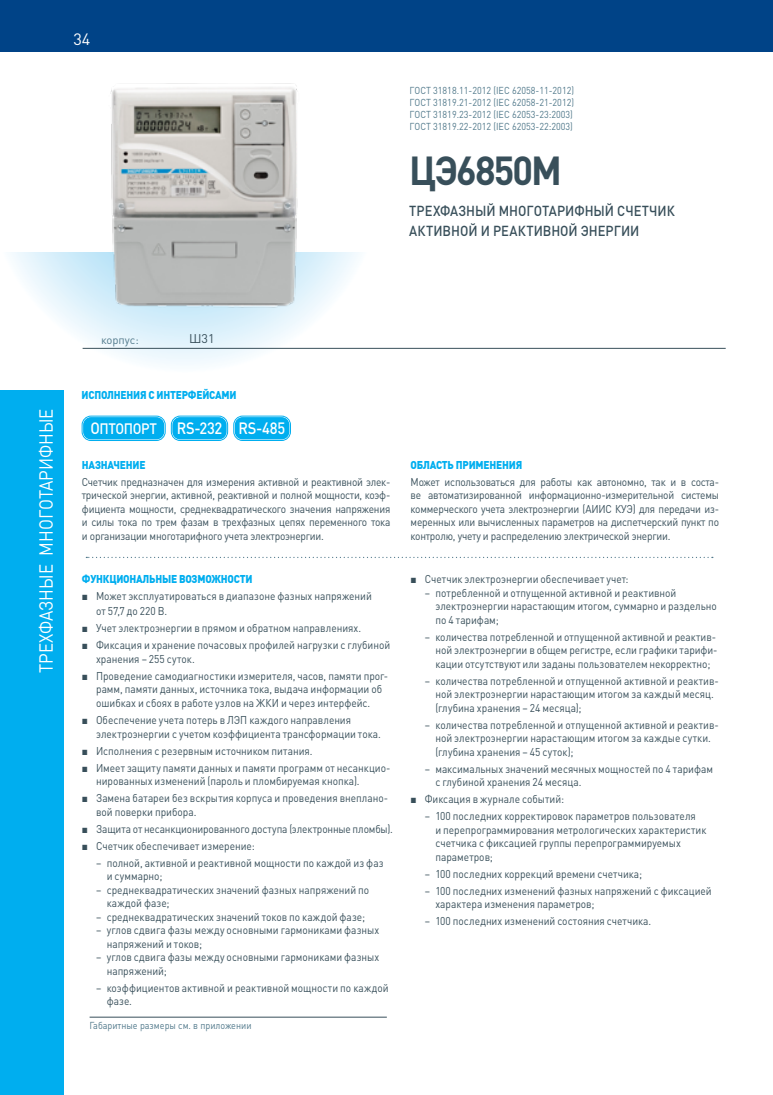
<style>
.page{position:relative;width:773px;height:1095px;background:#fff}
.page>*{position:absolute;margin:0;border:0;box-sizing:border-box;transform-origin:0 0}
.t1{font:700 40px "DIN Pro";letter-spacing:-.05em;color:#384f5a;scale:.95 1}
.t2{font:18.75px "DIN Pro";color:#fff;scale:.9 1}
.t3{font:500 16.25px "DIN Pro";letter-spacing:-.02em;color:#fff;scale:.9 1}
.t4{font:16.25px "DIN Pro";color:#fff}
.t5{font:500 14.38px/20px "DIN Pro";color:#384f5a;scale:.9 1}
.t6{font:12.5px "DIN Pro";color:#384f5a}
.t7{font:11.25px/13.5px "DIN Pro";color:#384f5a;scale:.9 1}
.t8{font:900 11.25px "DIN Pro";letter-spacing:-.02em;color:#00aeef;scale:.9 1}
.t9{font:11.25px "DIN Pro";color:#51798b}
.t10{font:10px/12px "DIN Pro";color:#51798b;text-align:justify;scale:.9 1}
.s1{font-size:15px}
.s2{font-family:"Arial"}
</style>
<div class="page">
<div style="left:0;top:0;width:772px;height:51px;background:#004387"></div>
<div style="left:0;top:390px;width:64px;height:704px;background:#00aeef"></div>
<svg style="left:11px;top:252px;width:423px;height:113px"></svg>
<hr style="left:83px;top:348px;width:642px;height:1px;background:#384f5a">
<hr style="left:90px;top:1017px;width:297px;height:1px;background:#384f5a">
<div style="left:172px;top:417px;width:54px;height:22px;background:#00aeef;border-radius:8px"></div>
<div style="left:171px;top:416px;width:57px;height:25px;border:1px solid #00aeef;border-radius:9px"></div>
<div style="left:173px;top:418px;width:53px;height:21px;border:1px solid #00aeef;border-radius:7px"></div>
<div style="left:83px;top:417px;width:81px;height:22px;background:#00aeef;border-radius:8px"></div>
<div style="left:82px;top:416px;width:83px;height:25px;border:1px solid #00aeef;border-radius:9px"></div>
<div style="left:84px;top:418px;width:79px;height:21px;border:1px solid #00aeef;border-radius:7px"></div>
<svg style="left:86px;top:557px;width:626px;height:1px"></svg>
<img style="left:79px;top:83px;width:250px;height:237px">
<div style="left:235px;top:417px;width:54px;height:22px;background:#00aeef;border-radius:8px"></div>
<div style="left:233px;top:416px;width:57px;height:25px;border:1px solid #00aeef;border-radius:9px"></div>
<div style="left:235px;top:418px;width:53px;height:21px;border:1px solid #00aeef;border-radius:7px"></div>
<h3 class="t4" style="left:73px;top:28px;width:18px">34</h3>
<p class="t10" style="left:409px;top:84px;width:184px">ГОСТ 31818.11-2012 (IEC 62058-11-2012)<br>ГОСТ 31819.21-2012 (IEC 62058-21-2012)<br>ГОСТ 31819.23-2012 (IEC 62053-23:2003)<br>ГОСТ 31819.22-2012 (IEC 62053-22:2003)</p>
<h1 class="t1" style="left:409px;top:144px;width:162px">ЦЭ6850М</h1>
<p class="t5" style="left:409px;top:200px;width:296px">ТРЕХФАЗНЫЙ МНОГОТАРИФНЫЙ СЧЕТЧИК<br>АКТИВНОЙ И РЕАКТИВНОЙ ЭНЕРГИИ</p>
<h2 class="t2" style="left:33px;top:673px;width:296px;rotate:-90deg">ТРЕХФАЗНЫЕ МНОГОТАРИФНЫЕ</h2>
<p class="t9" style="left:101px;top:332px;width:39px">корпус:</p>
<p class="t6" style="left:189px;top:330px;width:27px">Ш31</p>
<p class="t8" style="left:82px;top:387px;width:174px">ИСПОЛНЕНИЯ С ИНТЕРФЕЙСАМИ</p>
<h3 class="t3" style="left:91px;top:417px;width:148px">О<span class="s1">ПТОПОРТ</span> RS-232</h3>
<h3 class="t3" style="left:238px;top:417px;width:53px">RS-485</h3>
<p class="t8" style="left:82px;top:457px;width:72px">НАЗНАЧЕНИЕ</p>
<p class="t7" style="left:82px;top:475px;width:344px;text-align:justify">Счетчик предназначен для измерения активной и реактивной элек&shy;трической энергии, активной, реактивной и полной мощности, коэф&shy;фициента мощности, среднеквадратического значения напряжения и силы тока по трем фазам в трехфазных цепях переменного тока и организации многотарифного учета электроэнергии.</p>
<p class="t8" style="left:82px;top:571px;width:191px">ФУНКЦИОНАЛЬНЫЕ ВОЗМОЖНОСТИ</p>
<p class="t7" style="left:96px;top:588px;width:308px;line-height:15px;text-indent:-14px"><span class="s2">■</span> Может эксплуатироваться в диапазоне фазных напряжений от 57,7 до 220 В.</p>
<p class="t7" style="left:82px;top:621px;width:312px"><span class="s2">■</span> Учет электроэнергии в прямом и обратном направлениях.</p>
<p class="t7" style="left:96px;top:638px;width:328px;text-indent:-14px"><span class="s2">■</span> Фиксация и хранение почасовых профилей нагрузки с глубиной хранения – 255 суток.</p>
<p class="t7" style="left:96px;top:669px;width:326px;text-indent:-14px"><span class="s2">■</span> Проведение самодиагностики измерителя, часов, памяти прог&shy;рамм, памяти данных, источника тока, выдача информации об ошибках и сбоях в работе узлов на ЖКИ и через интерфейс.</p>
<p class="t7" style="left:96px;top:713px;width:318px;text-indent:-14px"><span class="s2">■</span> Обеспечение учета потерь в ЛЭП каждого направления электроэнергии с учетом коэффициента трансформации тока.</p>
<p class="t7" style="left:82px;top:743px;width:257px"><span class="s2">■</span> Исполнения с резервным источником питания.</p>
<p class="t7" style="left:96px;top:760px;width:328px;text-indent:-14px"><span class="s2">■</span> Имеет защиту памяти данных и памяти программ от несанкцио&shy;нированных изменений (пароль и пломбируемая кнопка).</p>
<p class="t7" style="left:96px;top:791px;width:326px;text-indent:-14px"><span class="s2">■</span> Замена батареи без вскрытия корпуса и проведения внеплано&shy;вой поверки прибора.</p>
<p class="t7" style="left:82px;top:821px;width:347px"><span class="s2">■</span> Защита от несанкционированного доступа (электронные пломбы).</p>
<p class="t7" style="left:82px;top:838px;width:193px"><span class="s2">■</span> Счетчик обеспечивает измерение:</p>
<p class="t7" style="left:107px;top:855px;width:309px;text-indent:-11px">– полной, активной и реактивной мощности по каждой из фаз и суммарно;</p>
<p class="t7" style="left:107px;top:882px;width:293px;text-indent:-11px">– среднеквадратических значений фазных напряжений по каждой фазе;</p>
<p class="t7" style="left:96px;top:909px;width:300px">– среднеквадратических значений токов по каждой фазе;</p>
<p class="t7" style="left:107px;top:923px;width:304px;text-indent:-11px">– углов сдвига фазы между основными гармониками фазных напряжений и токов;</p>
<p class="t7" style="left:107px;top:950px;width:304px;text-indent:-11px">– углов сдвига фазы между основными гармониками фазных напряжений;</p>
<p class="t7" style="left:107px;top:980px;width:314px;text-indent:-11px">– коэффициентов активной и реактивной мощности по каждой фазе.</p>
<p class="t10" style="left:90px;top:1019px;width:181px">Габаритные размеры см. в приложении</p>
<p class="t8" style="left:410px;top:457px;width:126px">ОБЛАСТЬ ПРИМЕНЕНИЯ</p>
<p class="t7" style="left:410px;top:475px;width:344px;text-align:justify">Может использоваться для работы как автономно, так и в соста&shy;ве автоматизированной информационно-измерительной системы коммерческого учета электроэнергии (АИИС КУЭ) для передачи из&shy;меренных или вычисленных параметров на диспетчерский пункт по контролю, учету и распределению электрической энергии.</p>
<p class="t7" style="left:410px;top:572px;width:243px"><span class="s2">■</span> Счетчик электроэнергии обеспечивает учет:</p>
<p class="t7" style="left:435px;top:585px;width:314px;text-indent:-11px">– потребленной и отпущенной активной и реактивной электроэнергии нарастающим итогом, суммарно и раздельно по 4 тарифам;</p>
<p class="t7" style="left:435px;top:629px;width:315px;text-indent:-11px">– количества потребленной и отпущенной активной и реактив&shy;ной электроэнергии в общем регистре, если графики тарифи&shy;кации отсутствуют или заданы пользователем некорректно;</p>
<p class="t7" style="left:435px;top:673px;width:316px;text-indent:-11px">– количества потребленной и отпущенной активной и реактив&shy;ной электроэнергии нарастающим итогом за каждый месяц. (глубина хранения – 24 месяца);</p>
<p class="t7" style="left:435px;top:717px;width:316px;text-indent:-11px">– количества потребленной и отпущенной активной и реактив&shy;ной электроэнергии нарастающим итогом за каждые сутки. (глубина хранения – 45 суток);</p>
<p class="t7" style="left:435px;top:761px;width:310px;text-indent:-11px">– максимальных значений месячных мощностей по 4 тарифам с глубиной хранения 24 месяца.</p>
<p class="t7" style="left:410px;top:792px;width:172px"><span class="s2">■</span> Фиксация в журнале событий:</p>
<p class="t7" style="left:435px;top:809px;width:302px;text-indent:-11px">– 100 последних корректировок параметров пользователя<br>и перепрограммирования метрологических характеристик счетчика с фиксацией группы перепрограммируемых параметров;</p>
<p class="t7" style="left:424px;top:867px;width:243px">– 100 последних коррекций времени счетчика;</p>
<p class="t7" style="left:435px;top:884px;width:308px;text-indent:-11px">– 100 последних изменений фазных напряжений с фиксацией характера изменения параметров;</p>
<p class="t7" style="left:424px;top:914px;width:253px">– 100 последних изменений состояния счетчика.</p>
</div>
